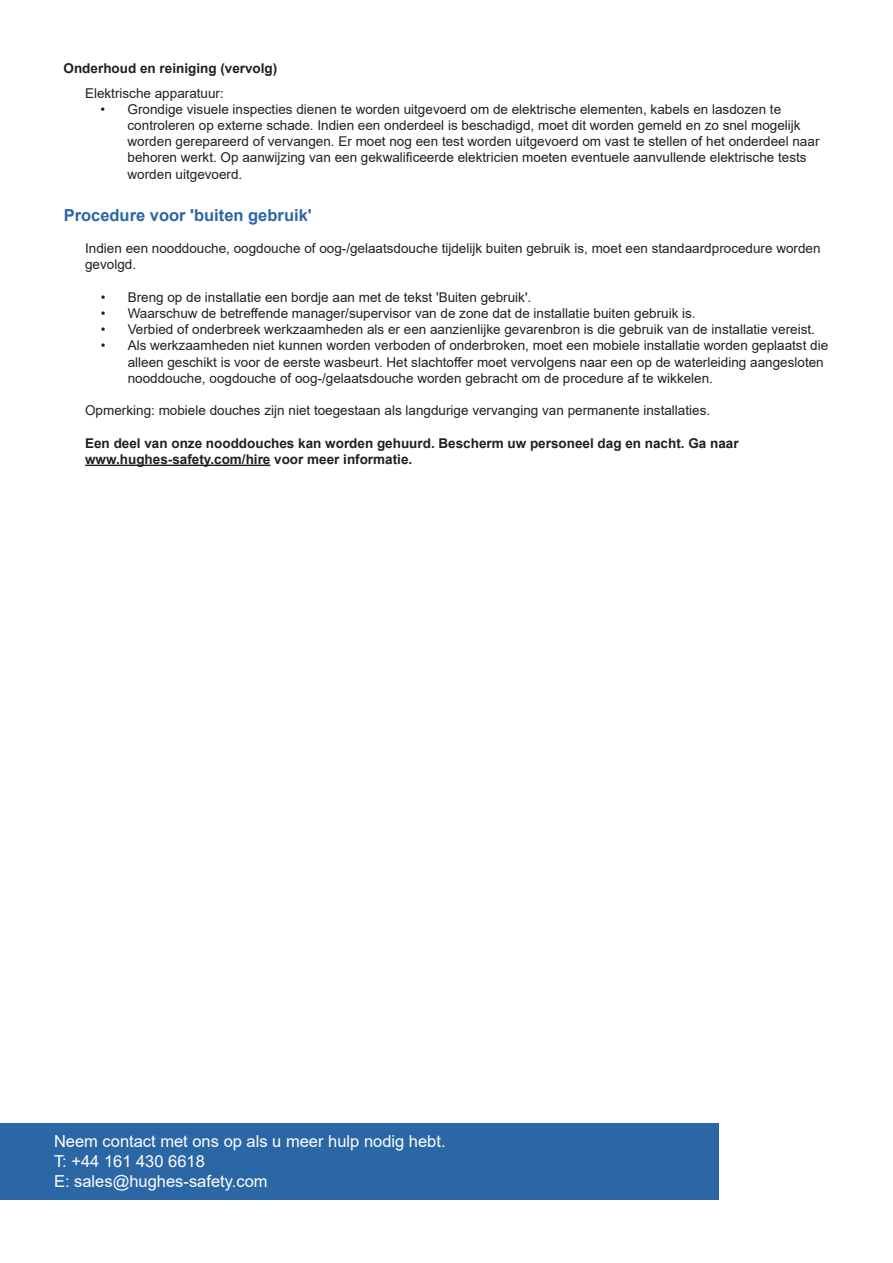
<style>
.page{position:relative;width:893px;height:1263px;background:#fff}
.page>*{position:absolute;margin:0;border:0;box-sizing:border-box;transform-origin:0 0}
.t1{font:16.5px/19.8px "Arial";color:#fff}
.t2{font:700 16.5px "Arial";color:#2b66a5}
.t3{font:13.5px/16.2px "Arial";color:#231f20}
.t4{font:700 13.5px/16.2px "Arial";color:#231f20}
</style>
<div class="page">
<hr style="left:85px;top:465px;width:185px;height:1px;background:#231f20">
<div style="left:0;top:1123px;width:719px;height:76px;background:#2b66a5"></div>
<p class="t4" style="left:64px;top:61px;width:215px">Onderhoud en reiniging (vervolg)</p>
<p class="t3" style="left:85px;top:85px;width:140px">Elektrische apparatuur:</p>
<p class="t3" style="left:128px;top:101px;width:693px;text-indent:-27px">• Grondige visuele inspecties dienen te worden uitgevoerd om de elektrische elementen, kabels en lasdozen te controleren op externe schade. Indien een onderdeel is beschadigd, moet dit worden gemeld en zo snel mogelijk worden gerepareerd of vervangen. Er moet nog een test worden uitgevoerd om vast te stellen of het onderdeel naar behoren werkt. Op aanwijzing van een gekwalificeerde elektricien moeten eventuele aanvullende elektrische tests worden uitgevoerd.</p>
<p class="t2" style="left:64px;top:204px;width:250px">Procedure voor 'buiten gebruik'</p>
<p class="t3" style="left:85px;top:240px;width:737px">Indien een nooddouche, oogdouche of oog-/gelaatsdouche tijdelijk buiten gebruik is, moet een standaardprocedure worden gevolgd.</p>
<p class="t3" style="left:101px;top:289px;width:432px">• Breng op de installatie een bordje aan met de tekst 'Buiten gebruik'.</p>
<p class="t3" style="left:101px;top:305px;width:596px">• Waarschuw de betreffende manager/supervisor van de zone dat de installatie buiten gebruik is.</p>
<p class="t3" style="left:101px;top:321px;width:716px">• Verbied of onderbreek werkzaamheden als er een aanzienlijke gevarenbron is die gebruik van de installatie vereist.</p>
<p class="t3" style="left:128px;top:338px;width:702px;text-indent:-27px">• Als werkzaamheden niet kunnen worden verboden of onderbroken, moet een mobiele installatie worden geplaatst die alleen geschikt is voor de eerste wasbeurt. Het slachtoffer moet vervolgens naar een op de waterleiding aangesloten nooddouche, oogdouche of oog-/gelaatsdouche worden gebracht om de procedure af te wikkelen.</p>
<p class="t3" style="left:85px;top:402px;width:627px">Opmerking: mobiele douches zijn niet toegestaan als langdurige vervanging van permanente installaties.</p>
<p class="t4" style="left:85px;top:435px;width:655px">Een deel van onze nooddouches kan worden gehuurd. Bescherm uw personeel dag en nacht. Ga naar www.hughes-safety.com/hire voor meer informatie.</p>
<p class="t1" style="left:54px;top:1132px;width:393px">Neem contact met ons op als u meer hulp nodig hebt.<br>T: +44 161 430 6618<br>E: sales@hughes-safety.com</p>
</div>
